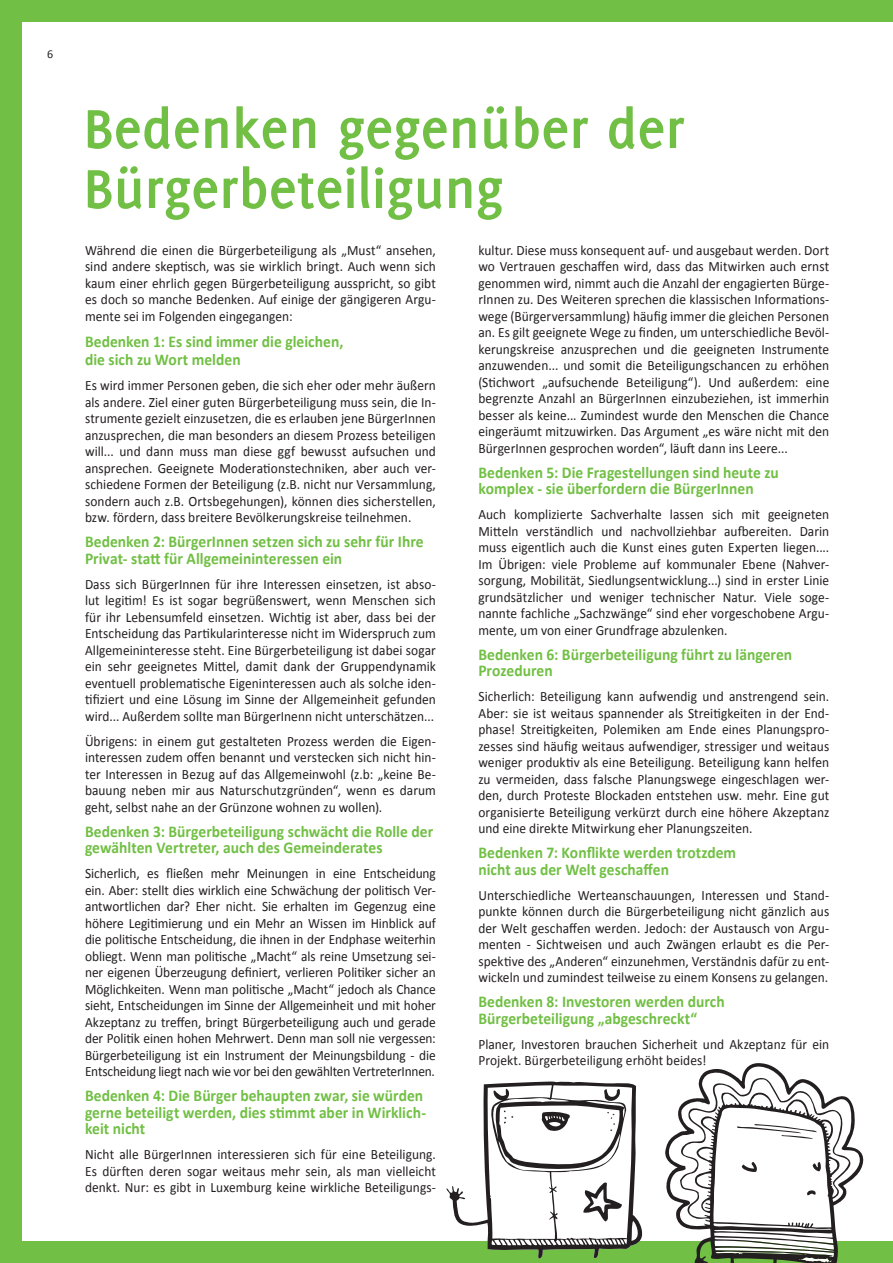
<style>
.page{position:relative;width:893px;height:1263px;background:#fff}
.page>*{position:absolute;margin:0;border:0;box-sizing:border-box;transform-origin:0 0}
.t1{font:700 60px/60px "Delicious";color:#71bf44}
.t2{font:700 16.5px/16.5px "Calibri";color:#71bf44;scale:.94 1}
.t3{font:14.25px/16.5px "Calibri";letter-spacing:.005em;color:#231f20;text-align:justify;scale:.94 1}
.t4{font:12px "Calibri";color:#231f20}
</style>
<div class="page">
<div style="left:0;top:1242px;width:893px;height:21px;background:#71bf44"></div>
<svg style="left:662px;top:1063px;width:202px;height:200px"></svg>
<svg style="left:446px;top:1081px;width:197px;height:178px"></svg>
<div style="left:0;top:0;width:21px;height:1263px;background:#71bf44"></div>
<div style="left:0;top:0;width:893px;height:21px;background:#71bf44"></div>
<p class="t4" style="left:47px;top:46px;width:8px">6</p>
<h1 class="t1" style="left:83px;top:98px;width:603px">Bedenken gegenüber der<br>Bürgerbeteiligung</h1>
<p class="t3" style="left:85px;top:241px;width:375px">Während die einen die Bürgerbeteiligung als „Must“ ansehen, sind andere skeptisch, was sie wirklich bringt. Auch wenn sich kaum einer ehrlich gegen Bürgerbeteiligung ausspricht, so gibt es doch so manche Bedenken. Auf einige der gängigeren Argu&shy;mente sei im Folgenden eingegangen:</p>
<p class="t2" style="left:85px;top:332px;width:276px;line-height:18px">Bedenken 1: Es sind immer die gleichen, die sich zu Wort melden</p>
<p class="t3" style="left:85px;top:376px;width:375px">Es wird immer Personen geben, die sich eher oder mehr äußern als andere. Ziel einer guten Bürgerbeteiligung muss sein, die In&shy;strumente gezielt einzusetzen, die es erlauben jene BürgerInnen anzusprechen, die man besonders an diesem Prozess beteiligen will... und dann muss man diese ggf bewusst aufsuchen und ansprechen. Geeignete Moderationstechniken, aber auch ver&shy;schiedene Formen der Beteiligung (z.B. nicht nur Versammlung, sondern auch z.B. Ortsbegehungen), können dies sicherstellen, bzw. fördern, dass breitere Bevölkerungskreise teilnehmen.</p>
<p class="t2" style="left:85px;top:533px;width:362px">Bedenken 2: BürgerInnen setzen sich zu sehr für Ihre<br>Privat- statt für Allgemeininteressen ein</p>
<p class="t3" style="left:85px;top:575px;width:375px">Dass sich BürgerInnen für ihre Interessen einsetzen, ist abso&shy;lut legitim! Es ist sogar begrüßenswert, wenn Menschen sich für ihr Lebensumfeld einsetzen. Wichtig ist aber, dass bei der Entscheidung das Partikularinteresse nicht im Widerspruch zum Allgemeininteresse steht. Eine Bürgerbeteiligung ist dabei sogar ein sehr geeignetes Mittel, damit dank der Gruppendynamik eventuell problematische Eigeninteressen auch als solche iden&shy;tifiziert und eine Lösung im Sinne der Allgemeinheit gefunden wird... Außerdem sollte man BürgerInenn nicht unterschätzen...</p>
<p class="t3" style="left:85px;top:732px;width:375px">Übrigens: in einem gut gestalteten Prozess werden die Eigen&shy;interessen zudem offen benannt und verstecken sich nicht hin&shy;ter Interessen in Bezug auf das Allgemeinwohl (z.b: „keine Be&shy;bauung neben mir aus Naturschutzgründen“, wenn es darum geht, selbst nahe an der Grünzone wohnen zu wollen).</p>
<p class="t2" style="left:85px;top:823px;width:372px">Bedenken 3: Bürgerbeteiligung schwächt die Rolle der gewählten Vertreter, auch des Gemeinderates</p>
<p class="t3" style="left:85px;top:864px;width:375px">Sicherlich, es fließen mehr Meinungen in eine Entscheidung ein. Aber: stellt dies wirklich eine Schwächung der politisch Ver&shy;antwortlichen dar? Eher nicht. Sie erhalten im Gegenzug eine höhere Legitimierung und ein Mehr an Wissen im Hinblick auf die politische Entscheidung, die ihnen in der Endphase weiterhin obliegt. Wenn man politische „Macht“ als reine Umsetzung sei&shy;ner eigenen Überzeugung definiert, verlieren Politiker sicher an Möglichkeiten. Wenn man politische „Macht“ jedoch als Chance sieht, Entscheidungen im Sinne der Allgemeinheit und mit hoher Akzeptanz zu treffen, bringt Bürgerbeteiligung auch und gerade der Politik einen hohen Mehrwert. Denn man soll nie vergessen:<br>Bürgerbeteiligung ist ein Instrument der Meinungsbildung - die Entscheidung liegt nach wie vor bei den gewählten VertreterInnen.</p>
<p class="t2" style="left:85px;top:1087px;width:364px">Bedenken 4: Die Bürger behaupten zwar, sie würden gerne beteiligt werden, dies stimmt aber in Wirklich&shy;keit nicht</p>
<p class="t3" style="left:85px;top:1145px;width:375px">Nicht alle BürgerInnen interessieren sich für eine Beteiligung.<br>Es dürften deren sogar weitaus mehr sein, als man vielleicht denkt. Nur: es gibt in Luxemburg keine wirkliche Beteiligungs-</p>
<p class="t3" style="left:478px;top:241px;width:375px">kultur. Diese muss konsequent auf- und ausgebaut werden. Dort wo Vertrauen geschaffen wird, dass das Mitwirken auch ernst genommen wird, nimmt auch die Anzahl der engagierten Bürge&shy;rInnen zu. Des Weiteren sprechen die klassischen Informations&shy;wege (Bürgerversammlung) häufig immer die gleichen Personen an. Es gilt geeignete Wege zu finden, um unterschiedliche Bevöl&shy;kerungskreise anzusprechen und die geeigneten Instrumente anzuwenden... und somit die Beteiligungschancen zu erhöhen (Stichwort „aufsuchende Beteiligung“). Und außerdem: eine begrenzte Anzahl an BürgerInnen einzubeziehen, ist immerhin besser als keine... Zumindest wurde den Menschen die Chance eingeräumt mitzuwirken. Das Argument „es wäre nicht mit den BürgerInnen gesprochen worden“, läuft dann ins Leere...</p>
<p class="t2" style="left:478px;top:464px;width:321px">Bedenken 5: Die Fragestellungen sind heute zu komplex - sie überfordern die BürgerInnen</p>
<p class="t3" style="left:478px;top:505px;width:375px">Auch komplizierte Sachverhalte lassen sich mit geeigneten Mitteln verständlich und nachvollziehbar aufbereiten. Darin muss eigentlich auch die Kunst eines guten Experten liegen....<br>Im Übrigen: viele Probleme auf kommunaler Ebene (Nahver&shy;sorgung, Mobilität, Siedlungsentwicklung...) sind in erster Linie grundsätzlicher und weniger technischer Natur. Viele soge&shy;nannte fachliche „Sachzwänge“ sind eher vorgeschobene Argu&shy;mente, um von einer Grundfrage abzulenken.</p>
<p class="t2" style="left:478px;top:646px;width:335px">Bedenken 6: Bürgerbeteiligung führt zu längeren<br>Prozeduren</p>
<p class="t3" style="left:478px;top:687px;width:375px">Sicherlich: Beteiligung kann aufwendig und anstrengend sein.<br>Aber: sie ist weitaus spannender als Streitigkeiten in der End&shy;phase! Streitigkeiten, Polemiken am Ende eines Planungspro&shy;zesses sind häufig weitaus aufwendiger, stressiger und weitaus weniger produktiv als eine Beteiligung. Beteiligung kann helfen zu vermeiden, dass falsche Planungswege eingeschlagen wer&shy;den, durch Proteste Blockaden entstehen usw. mehr. Eine gut organisierte Beteiligung verkürzt durch eine höhere Akzeptanz und eine direkte Mitwirkung eher Planungszeiten.</p>
<p class="t2" style="left:478px;top:844px;width:276px">Bedenken 7: Konflikte werden trotzdem nicht aus der Welt geschaffen</p>
<p class="t3" style="left:478px;top:886px;width:375px">Unterschiedliche Werteanschauungen, Interessen und Stand&shy;punkte können durch die Bürgerbeteiligung nicht gänzlich aus der Welt geschaffen werden. Jedoch: der Austausch von Argu&shy;menten - Sichtweisen und auch Zwängen erlaubt es die Per&shy;spektive des „Anderen“ einzunehmen, Verständnis dafür zu ent&shy;wickeln und zumindest teilweise zu einem Konsens zu gelangen.</p>
<p class="t2" style="left:478px;top:993px;width:264px">Bedenken 8: Investoren werden durch<br>Bürgerbeteiligung „abgeschreckt“</p>
<p class="t3" style="left:478px;top:1035px;width:375px">Planer, Investoren brauchen Sicherheit und Akzeptanz für ein<br>Projekt. Bürgerbeteiligung erhöht beides!</p>
</div>
